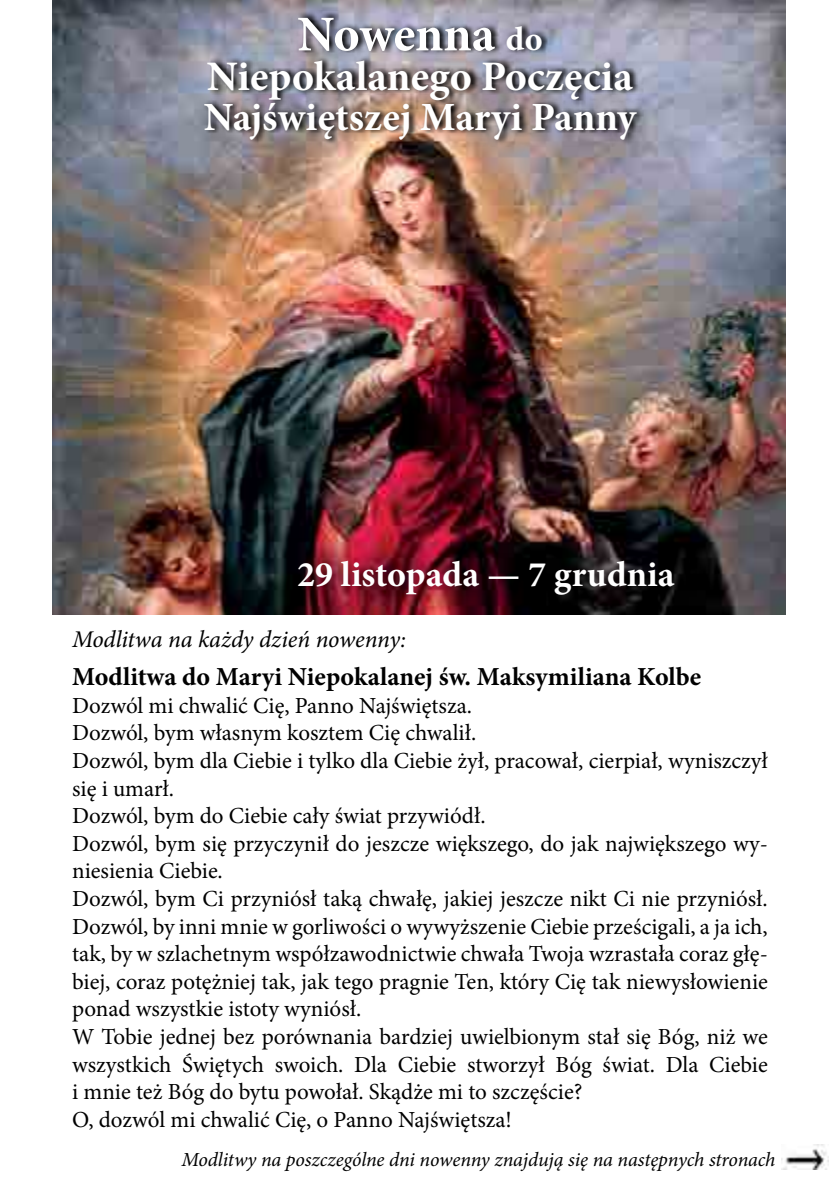
<style>
.page{position:relative;width:840px;height:1191px;background:#fff}
.page>*{position:absolute;margin:0;border:0;box-sizing:border-box;transform-origin:0 0}
.t1{font:700 50px "Minion Pro";letter-spacing:-.005em;color:#fff}
.t2{font:700 42px "Minion Pro";letter-spacing:.005em;color:#fff}
.t3{font:700 40px "Minion Pro";color:#fff}
.t4{font:700 36px "Minion Pro";color:#fff}
.t5{font:700 26px "Minion Pro";color:#000}
.t6{font:italic 24px "Minion Pro";letter-spacing:-.005em;color:#000}
.t7{font:23px/27.6px "Minion Pro";color:#000}
.t8{font:italic 20px "Minion Pro";letter-spacing:-.005em;color:#000}
.s1{font-size:34px}
</style>
<div class="page">
<img style="left:53px;top:0;width:731px;height:614px">
<img style="left:203px;top:10px;width:442px;height:136px">
<img style="left:781px;top:1145px;width:46px;height:24px">
<img style="left:276px;top:538px;width:420px;height:77px">
<h1 class="t1" style="left:297px;top:-1px;width:246px">Nowenna <span class="s1">do</span></h1>
<h2 class="t2" style="left:207px;top:47px;width:427px">Niepokalanego Poczęcia</h2>
<h3 class="t3" style="left:204px;top:89px;width:433px">Najświętszej Maryi Panny</h3>
<h3 class="t4" style="left:297px;top:549px;width:379px">29 listopada — 7 grudnia</h3>
<p class="t6" style="left:72px;top:623px;width:335px">Modlitwa na każdy dzień nowenny:</p>
<p class="t5" style="left:72px;top:658px;width:630px">Modlitwa do Maryi Niepokalanej św. Maksymiliana Kolbe</p>
<p class="t7" style="left:72px;top:691px;width:697px">Dozwól mi chwalić Cię, Panno Najświętsza.<br>Dozwól, bym własnym kosztem Cię chwalił.<br>Dozwól, bym dla Ciebie i tylko dla Ciebie żył, pracował, cierpiał, wyniszczył się i umarł.<br>Dozwól, bym do Ciebie cały świat przywiódł.<br>Dozwól, bym się przyczynił do jeszcze większego, do jak największego wy&shy;niesienia Ciebie.<br>Dozwól, bym Ci przyniósł taką chwałę, jakiej jeszcze nikt Ci nie przyniósł.<br>Dozwól, by inni mnie w gorliwości o wywyższenie Ciebie prześcigali, a ja ich, tak, by w szlachetnym współzawodnictwie chwała Twoja wzrastała coraz głę&shy;biej, coraz potężniej tak, jak tego pragnie Ten, który Cię tak niewysłowienie ponad wszystkie istoty wyniósł.<br>W Tobie jednej bez porównania bardziej uwielbionym stał się Bóg, niż we wszystkich Świętych swoich. Dla Ciebie stworzył Bóg świat. Dla Ciebie i mnie też Bóg do bytu powołał. Skądże mi to szczęście?<br>O, dozwól mi chwalić Cię, o Panno Najświętsza!</p>
<p class="t8" style="left:181px;top:1145px;width:595px">Modlitwy na poszczególne dni nowenny znajdują się na następnych stronach</p>
</div>
